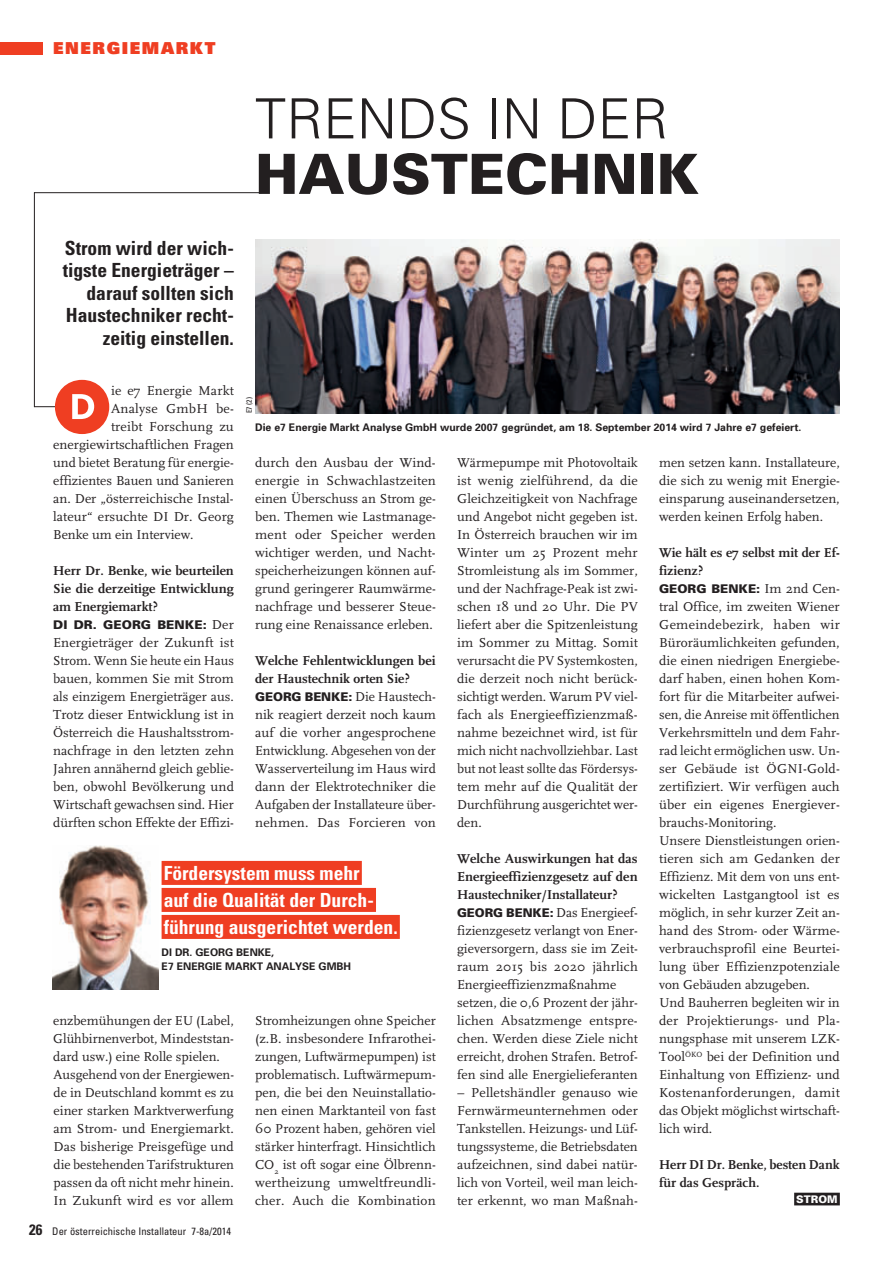
<style>
.page{position:relative;width:893px;height:1263px;background:#fff}
.page>*{position:absolute;margin:0;border:0;box-sizing:border-box;transform-origin:0 0}
.t1{font:57.75px "Whitney Index Black Round Bd";color:#ef3e22}
.t2{font:300 55.5px "Univers";color:#231f20}
.t3{font:900 55.5px "Univers";color:#231f20}
.t4{font:700 condensed 19.5px/22.5px "Univers";color:#231f20;text-align:right}
.t5{font:700 condensed 19.5px/27px "Univers";color:#fff}
.t6{font:900 16.5px "Univers";letter-spacing:.1em;color:#ef3e22}
.t7{font:13.5px/18px "FF Scala";color:#231f20;text-align:justify}
.t8{font:700 13.5px/18px "FF Scala";color:#231f20}
.t9{font:900 12px "Univers";letter-spacing:.01em;color:#231f20}
.t10{font:700 10.5px/13.5px "Univers";color:#231f20}
.t11{font:condensed 10.5px "Univers";color:#231f20}
.t12{font:900 10.5px "Univers";color:#fff}
.t13{font:condensed 7.5px "Univers";color:#231f20}
.s1{font-family:"FF Scala";font-weight:400;font-size:13.5px}
.s2{font-weight:700}
.s3{font-family:"Univers";font-weight:900;font-size:12px}
.s4{font-weight:700;font-size:15px}
</style>
<div class="page">
<div style="left:0;top:43px;width:43px;height:12px;background:#ef3e22"></div>
<svg style="left:35px;top:406px;width:25px;height:1px"></svg>
<div style="left:794px;top:1193px;width:46px;height:12px;background:#231f20"></div>
<hr style="left:34px;top:192px;width:1px;height:215px;background:#231f20">
<hr style="left:34px;top:192px;width:228px;height:1px;background:#231f20">
<img style="left:255px;top:240px;width:585px;height:173px">
<img style="left:52px;top:845px;width:107px;height:144px">
<div style="left:162px;top:861px;width:200px;height:24px;background:#ef3e22"></div>
<div style="left:162px;top:888px;width:214px;height:24px;background:#ef3e22"></div>
<div style="left:162px;top:915px;width:238px;height:24px;background:#ef3e22"></div>
<p class="t6" style="left:53px;top:38px;width:164px">ENERGIEMARKT</p>
<h3 class="t4" style="left:63px;top:236px;width:173px">Strom wird der wich&shy;tigste Energieträger – darauf sollten sich<br>Haustechniker recht&shy;zeitig einstellen.</h3>
<h2 class="t2" style="left:255px;top:85px;width:415px">TRENDS IN DER</h2>
<h2 class="t3" style="left:255px;top:140px;width:445px">HAUSTECHNIK</h2>
<h1 class="t1" style="left:53px;top:380px;width:59px">D</h1>
<p class="t7" style="left:111px;top:382px;width:124px">ie e7 Energie Markt</p>
<p class="t13" style="left:244px;top:413px;width:18px;rotate:-90deg">E7 (2)</p>
<p class="t7" style="left:111px;top:400px;width:124px">Analyse GmbH be-</p>
<p class="t7" style="left:111px;top:418px;width:124px">treibt Forschung zu</p>
<p class="t7" style="left:53px;top:436px;width:182px">energiewirtschaftlichen Fragen</p>
<p class="t7" style="left:53px;top:454px;width:182px">und bietet Beratung für energie-</p>
<p class="t7" style="left:53px;top:472px;width:182px">effizientes Bauen und Sanieren</p>
<p class="t7" style="left:53px;top:490px;width:182px">an. Der „österreichische Instal-</p>
<p class="t7" style="left:53px;top:508px;width:182px">lateur“ ersuchte DI Dr. Georg</p>
<p class="t7" style="left:53px;top:526px;width:142px">Benke um ein Interview.</p>
<p class="t8" style="left:53px;top:562px;width:182px;text-align:justify">Herr Dr. Benke, wie beurteilen Sie die derzeitige Entwicklung am Energiemarkt?</p>
<p class="t9" style="left:53px;top:618px;width:182px">DI DR. GEORG BENKE: <span class="s1">Der</span></p>
<p class="t7" style="left:53px;top:634px;width:182px">Energieträger der Zukunft ist Strom. Wenn Sie heute ein Haus bauen, kommen Sie mit Strom als einzigem Energieträger aus.<br>Trotz dieser Entwicklung ist in Österreich die Haushaltsstrom&shy;nachfrage in den letzten zehn Jahren annähernd gleich geblie&shy;ben, obwohl Bevölkerung und Wirtschaft gewachsen sind. Hier dürften schon Effekte der Effizi-</p>
<p class="t10" style="left:255px;top:420px;width:548px">Die e7 Energie Markt Analyse GmbH wurde 2007 gegründet, am 18. September 2014 wird 7 Jahre e7 gefeiert.</p>
<p class="t7" style="left:255px;top:454px;width:182px">durch den Ausbau der Wind&shy;energie in Schwachlastzeiten einen Überschuss an Strom ge&shy;ben. Themen wie Lastmanage&shy;ment oder Speicher werden wichtiger werden, und Nacht&shy;speicherheizungen können auf&shy;grund geringerer Raumwärme&shy;nachfrage und besserer Steue&shy;rung eine Renaissance erleben.</p>
<p class="t7" style="left:255px;top:652px;width:182px;text-align:left"><span class="s2">Welche Fehlentwicklungen bei der Haustechnik orten Sie?<br></span><span class="s3">GEORG BENKE:</span> Die Haustech&shy;nik reagiert derzeit noch kaum auf die vorher angesprochene<br>Entwicklung. Abgesehen von der<br>Wasserverteilung im Haus wird dann der Elektrotechniker die<br>Aufgaben der Installateure über&shy;nehmen. Das Forcieren von</p>
<p class="t7" style="left:457px;top:454px;width:182px">Wärmepumpe mit Photovoltaik ist wenig zielführend, da die Gleichzeitigkeit von Nachfrage und Angebot nicht gegeben ist.<br>In Österreich brauchen wir im Winter um 25 Prozent mehr Stromleistung als im Sommer, und der Nachfrage-Peak ist zwi&shy;schen 18 und 20 Uhr. Die PV liefert aber die Spitzenleistung im Sommer zu Mittag. Somit verursacht die PV Systemkosten, die derzeit noch nicht berück&shy;sichtigt werden. Warum PV viel&shy;fach als Energieeffizienzmaß&shy;nahme bezeichnet wird, ist für mich nicht nachvollziehbar. Last but not least sollte das Fördersys&shy;tem mehr auf die Qualität der Durchführung ausgerichtet wer&shy;den.</p>
<p class="t7" style="left:457px;top:850px;width:182px;text-align:left"><span class="s2">Welche Auswirkungen hat das<br>Energieeffizienzgesetz auf den<br>Haustechniker/Installateur?<br></span><span class="s3">GEORG BENKE:</span> Das Energieef&shy;fizienzgesetz verlangt von Ener&shy;gieversorgern, dass sie im Zeit&shy;raum 2015 bis 2020 jährlich<br>Energieeffizienzmaßnahme setzen, die 0,6 Prozent der jähr&shy;lichen Absatzmenge entspre&shy;chen. Werden diese Ziele nicht erreicht, drohen Strafen. Betrof&shy;fen sind alle Energielieferanten</p>
<p class="t7" style="left:457px;top:1084px;width:182px">– Pelletshändler genauso wie Fernwärmeunternehmen oder Tankstellen. Heizungs- und Lüf&shy;tungssysteme, die Betriebsdaten aufzeichnen, sind dabei natür&shy;lich von Vorteil, weil man leich&shy;ter erkennt, wo man Maßnah-</p>
<p class="t7" style="left:659px;top:454px;width:182px">men setzen kann. Installateure, die sich zu wenig mit Energie&shy;einsparung auseinandersetzen, werden keinen Erfolg haben.</p>
<p class="t8" style="left:659px;top:544px;width:182px">Wie hält es e7 selbst mit der Ef&shy;fizienz?</p>
<p class="t9" style="left:659px;top:582px;width:182px">GEORG BENKE: <span class="s1">Im 2nd Cen-</span></p>
<p class="t7" style="left:659px;top:598px;width:182px;text-align:left">tral Office, im zweiten Wiener<br>Gemeindebezirk, haben wir<br>Büroräumlichkeiten gefunden, die einen niedrigen Energiebe&shy;darf haben, einen hohen Kom&shy;fort für die Mitarbeiter aufwei&shy;sen, die Anreise mit öffentlichen<br>Verkehrsmitteln und dem Fahr&shy;rad leicht ermöglichen usw. Un&shy;ser Gebäude ist ÖGNI-Gold&shy;zertifiziert. Wir verfügen auch über ein eigenes Energiever&shy;brauchs-Monitoring.<br>Unsere Dienstleistungen orien&shy;tieren sich am Gedanken der<br>Effizienz. Mit dem von uns ent&shy;wickelten Lastgangtool ist es möglich, in sehr kurzer Zeit an&shy;hand des Strom- oder Wärme&shy;verbrauchsprofil eine Beurtei&shy;lung über Effizienzpotenziale von Gebäuden abzugeben.<br>Und Bauherren begleiten wir in der Projektierungs- und Pla&shy;nungsphase mit unserem LZK-<br>Tool<sup>ÖKO</sup> bei der Definition und<br>Einhaltung von Effizienz- und<br>Kostenanforderungen, damit das Objekt möglichst wirtschaft&shy;lich wird.</p>
<p class="t8" style="left:659px;top:1156px;width:182px">Herr DI Dr. Benke, besten Dank für das Gespräch.</p>
<p class="t12" style="left:796px;top:1193px;width:43px">STROM</p>
<h3 class="t5" style="left:164px;top:859px;width:235px">Fördersystem muss mehr<br>auf die Qualität der Durch&shy;führung ausgerichtet werden.</h3>
<p class="t10" style="left:162px;top:945px;width:114px">DI Dr. Georg Benke, e7 Energie</p>
<p class="t10" style="left:225px;top:959px;width:128px">Markt analyse GmbH</p>
<p class="t7" style="left:255px;top:1012px;width:182px">Stromheizungen ohne Speicher (z.B. insbesondere Infrarothei&shy;zungen, Luftwärmepumpen) ist problematisch. Luftwärmepum&shy;pen, die bei den Neuinstallatio&shy;nen einen Marktanteil von fast 60 Prozent haben, gehören viel stärker hinterfragt. Hinsichtlich CO<sub>2</sub> ist oft sogar eine Ölbrenn&shy;wertheizung umweltfreundli&shy;cher. Auch die Kombination</p>
<p class="t7" style="left:53px;top:1012px;width:182px;text-align:left">enzbemühungen der EU (Label,<br>Glühbirnenverbot, Mindeststan&shy;dard usw.) eine Rolle spielen.<br>Ausgehend von der Energiewen&shy;de in Deutschland kommt es zu einer starken Marktverwerfung am Strom- und Energiemarkt.<br>Das bisherige Preisgefüge und die bestehenden Tarifstrukturen passen da oft nicht mehr hinein.<br>In Zukunft wird es vor allem</p>
<p class="t11" style="left:29px;top:1224px;width:203px"><span class="s4">26</span> Der österreichische Installateur 7-8a/2014</p>
</div>
